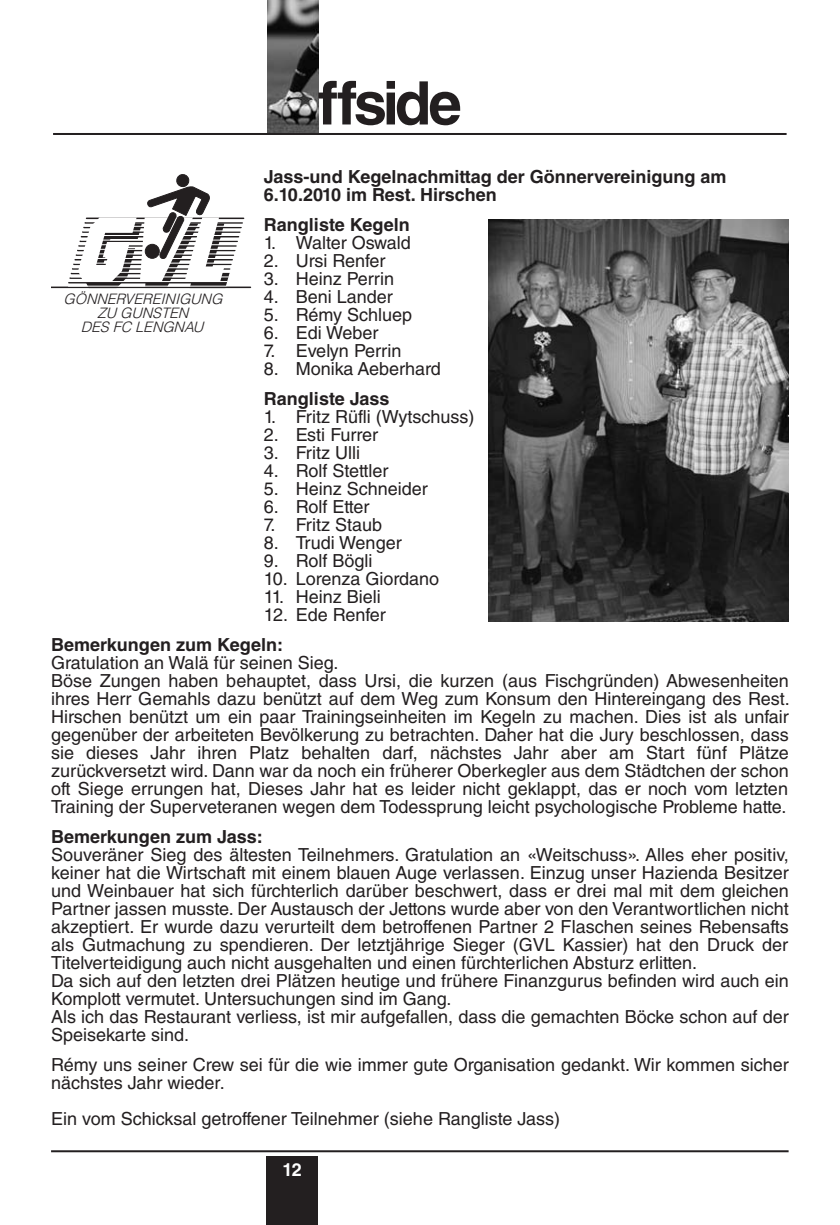
<style>
.page{position:relative;width:840px;height:1225px;background:#fff}
.page>*{position:absolute;margin:0;border:0;box-sizing:border-box;transform-origin:0 0}
.t1{font:700 60px "Helvetica LT Std";letter-spacing:-.055em;color:#231f20}
.t2{font:18px/18px "Helvetica LT Std";color:#231f20}
.t3{font:700 18px/18px "Helvetica LT Std";color:#231f20}
.t4{font:700 18px "Helvetica LT Std";color:#fff}
.t5{font:italic 300 14.4px/14px "Helvetica LT Std";color:#231f20;text-align:center}
</style>
<div class="page">
<div style="left:266px;top:1157px;width:51px;height:68px;background:#231f20"></div>
<hr style="left:51px;top:1150px;width:737px;height:2px;background:#231f20">
<img style="left:267px;top:0;width:51px;height:132px">
<hr style="left:53px;top:133px;width:733px;height:2px;background:#231f20">
<hr style="left:86px;top:217px;width:157px;height:2px;background:#231f20">
<hr style="left:85px;top:222px;width:157px;height:2px;background:#231f20">
<hr style="left:84px;top:227px;width:157px;height:1px;background:#231f20">
<hr style="left:83px;top:231px;width:157px;height:2px;background:#231f20">
<hr style="left:81px;top:236px;width:157px;height:1px;background:#231f20">
<hr style="left:80px;top:240px;width:157px;height:2px;background:#231f20">
<hr style="left:79px;top:245px;width:157px;height:2px;background:#231f20">
<hr style="left:78px;top:250px;width:157px;height:1px;background:#231f20">
<hr style="left:76px;top:254px;width:157px;height:2px;background:#231f20">
<hr style="left:75px;top:259px;width:157px;height:1px;background:#231f20">
<hr style="left:74px;top:263px;width:157px;height:2px;background:#231f20">
<hr style="left:73px;top:268px;width:156px;height:2px;background:#231f20">
<hr style="left:71px;top:273px;width:157px;height:1px;background:#231f20">
<hr style="left:70px;top:277px;width:157px;height:2px;background:#231f20">
<hr style="left:69px;top:282px;width:157px;height:1px;background:#231f20">
<hr style="left:51px;top:286px;width:199px;height:2px;background:#231f20">
<hr style="left:81px;top:240px;width:157px;height:1px;background:#fff">
<hr style="left:75px;top:263px;width:157px;height:1px;background:#fff">
<hr style="left:68px;top:286px;width:158px;height:1px;background:#fff">
<svg style="left:78px;top:174px;width:151px;height:113px"></svg>
<img style="left:488px;top:219px;width:300px;height:402px">
<h1 class="t1" style="left:317px;top:81px;width:145px">ffside</h1>
<p class="t3" style="left:264px;top:169px;width:464px">Jass-und Kegelnachmittag der Gönnervereinigung am<br>6.10.2010 im Rest. Hirschen</p>
<p class="t3" style="left:264px;top:217px;width:147px">Rangliste Kegeln</p>
<p class="t2" style="left:264px;top:235px;width:148px">1. Walter Oswald</p>
<p class="t2" style="left:264px;top:253px;width:123px">2. Ursi Renfer</p>
<p class="t2" style="left:264px;top:271px;width:132px">3. Heinz Perrin</p>
<p class="t2" style="left:264px;top:289px;width:130px">4. Beni Lander</p>
<p class="t2" style="left:264px;top:307px;width:150px">5. Rémy Schluep</p>
<p class="t2" style="left:264px;top:325px;width:116px">6. Edi Weber</p>
<p class="t2" style="left:264px;top:343px;width:139px">7. Evelyn Perrin</p>
<p class="t2" style="left:264px;top:361px;width:178px">8. Monika Aeberhard</p>
<p class="t3" style="left:264px;top:391px;width:127px">Rangliste Jass</p>
<p class="t2" style="left:264px;top:409px;width:212px">1. Fritz Rüfli (Wytschuss)</p>
<p class="t2" style="left:264px;top:427px;width:115px">2. Esti Furrer</p>
<p class="t2" style="left:264px;top:445px;width:98px">3. Fritz Ulli</p>
<p class="t2" style="left:264px;top:463px;width:126px">4. Rolf Stettler</p>
<p class="t2" style="left:264px;top:481px;width:165px">5. Heinz Schneider</p>
<p class="t2" style="left:264px;top:499px;width:107px">6. Rolf Etter</p>
<p class="t2" style="left:264px;top:517px;width:120px">7. Fritz Staub</p>
<p class="t2" style="left:264px;top:535px;width:139px">8. Trudi Wenger</p>
<p class="t2" style="left:264px;top:553px;width:110px">9. Rolf Bögli</p>
<p class="t2" style="left:264px;top:571px;width:177px">10. Lorenza Giordano</p>
<p class="t2" style="left:264px;top:589px;width:118px">11. Heinz Bieli</p>
<p class="t2" style="left:264px;top:607px;width:123px">12. Ede Renfer</p>
<p class="t3" style="left:51px;top:637px;width:233px">Bemerkungen zum Kegeln:</p>
<p class="t2" style="left:51px;top:655px;width:740px">Gratulation an Walä für seinen Sieg.<br>Böse Zungen haben behauptet, dass Ursi, die kurzen (aus Fischgründen) Abwesenheiten ihres Herr Gemahls dazu benützt auf dem Weg zum Konsum den Hintereingang des Rest.<br>Hirschen benützt um ein paar Trainingseinheiten im Kegeln zu machen. Dies ist als unfair gegenüber der arbeiteten Bevölkerung zu betrachten. Daher hat die Jury beschlossen, dass sie dieses Jahr ihren Platz behalten darf, nächstes Jahr aber am Start fünf Plätze zurückversetzt wird. Dann war da noch ein früherer Oberkegler aus dem Städtchen der schon oft Siege errungen hat, Dieses Jahr hat es leider nicht geklappt, das er noch vom letzten Training der Superveteranen wegen dem Todessprung leicht psychologische Probleme hatte.</p>
<p class="t3" style="left:51px;top:829px;width:213px">Bemerkungen zum Jass:</p>
<p class="t2" style="left:51px;top:847px;width:739px">Souveräner Sieg des ältesten Teilnehmers. Gratulation an «Weitschuss». Alles eher positiv, keiner hat die Wirtschaft mit einem blauen Auge verlassen. Einzug unser Hazienda Besitzer und Weinbauer hat sich fürchterlich darüber beschwert, dass er drei mal mit dem gleichen Partner jassen musste. Der Austausch der Jettons wurde aber von den Verantwortlichen nicht akzeptiert. Er wurde dazu verurteilt dem betroffenen Partner 2 Flaschen seines Rebensafts als Gutmachung zu spendieren. Der letztjährige Sieger (GVL Kassier) hat den Druck der Titelverteidigung auch nicht ausgehalten und einen fürchterlichen Absturz erlitten.<br>Da sich auf den letzten drei Plätzen heutige und frühere Finanzgurus befinden wird auch ein Komplott vermutet. Untersuchungen sind im Gang.<br>Als ich das Restaurant verliess, ist mir aufgefallen, dass die gemachten Böcke schon auf der Speisekarte sind.</p>
<p class="t2" style="left:51px;top:1057px;width:739px">Rémy uns seiner Crew sei für die wie immer gute Organisation gedankt. Wir kommen sicher nächstes Jahr wieder.</p>
<p class="t2" style="left:51px;top:1111px;width:510px">Ein vom Schicksal getroffener Teilnehmer (siehe Rangliste Jass)</p>
<p class="t4" style="left:282px;top:1163px;width:21px">12</p>
<p class="t5" style="left:64px;top:293px;width:160px">GÖNNERVEREINIGUNG<br>ZU GUNSTEN<br>DES FC LENGNAU</p>
</div>
